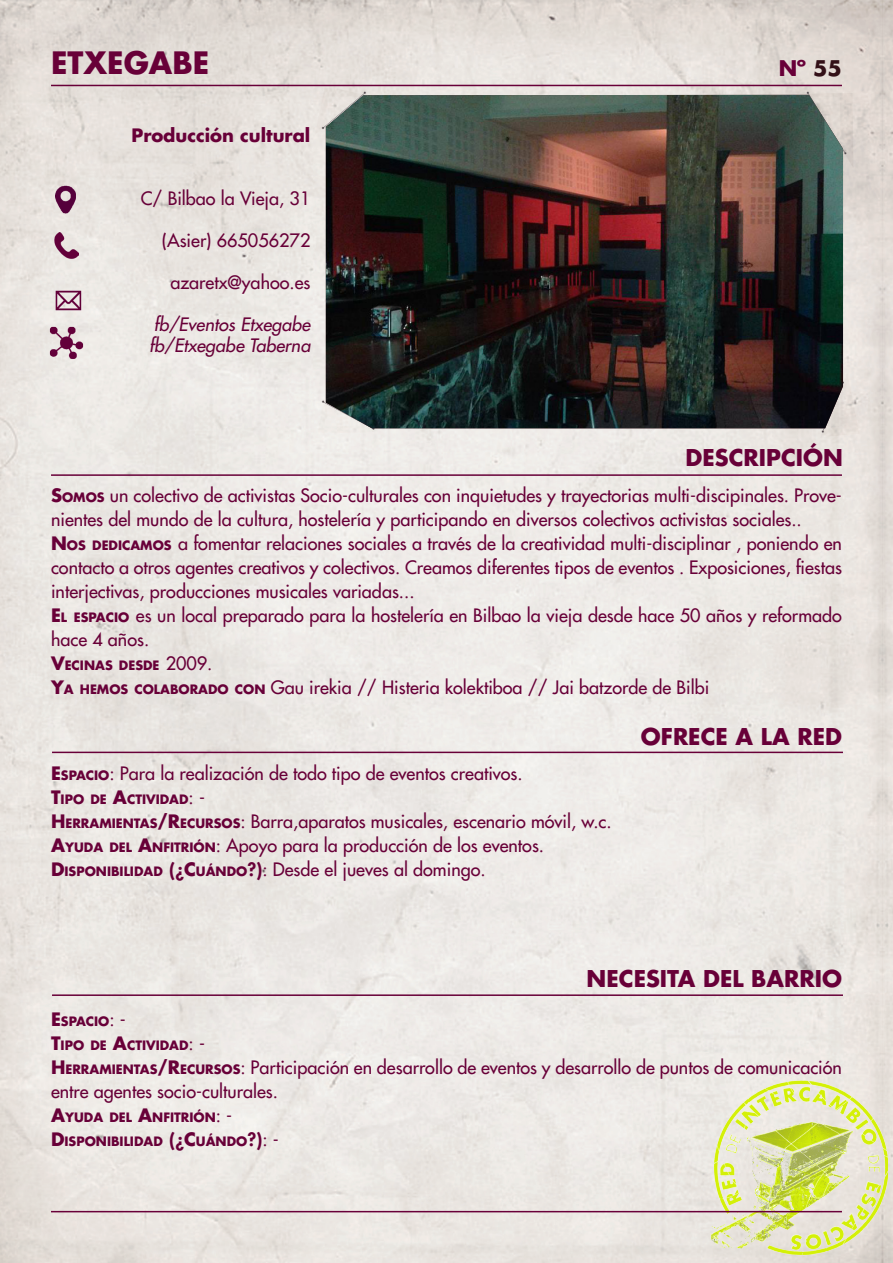
<style>
.page{position:relative;width:893px;height:1263px;background:#fff}
.page>*{position:absolute;margin:0;border:0;box-sizing:border-box;transform-origin:0 0}
.t1{font:700 30px "Futura LT";color:#680038}
.t2{font:700 22.5px "Futura LT";color:#680038}
.t3{font:700 21px "Futura LT";color:#680038}
.t4{font:18px/24px "Futura LT";color:#680038}
.t5{font:italic 18px "Futura LT";color:#680038}
.t6{font:700 18px "Futura LT";color:#680038}
.t7{font:700 12.6px "Futura LT";color:#680038}
.s1{color:#331017}
.s2{font-weight:700}
.s3{font-weight:700;font-size:12.6px}
.s4{font-size:18px}
.s5{font-weight:400;font-size:18px}
.s6{font-weight:800}
.s7{font-weight:800;font-size:18px}
</style>
<div class="page">
<img style="left:0;top:0;width:893px;height:1263px">
<img style="left:326px;top:95px;width:517px;height:333px">
<img style="left:710px;top:1080px;width:178px;height:175px">
<hr style="left:51px;top:85px;width:791px;height:1px;background:#680038">
<hr style="left:51px;top:474px;width:791px;height:2px;background:#680038">
<hr style="left:52px;top:752px;width:791px;height:1px;background:#680038">
<hr style="left:52px;top:994px;width:791px;height:2px;background:#680038">
<hr style="left:51px;top:1211px;width:791px;height:1px;background:#690039">
<img style="left:53px;top:183px;width:28px;height:32px">
<img style="left:49px;top:324px;width:35px;height:36px">
<img style="left:52px;top:232px;width:27px;height:27px">
<img style="left:53px;top:289px;width:32px;height:23px">
<p class="t1" style="left:51px;top:43px;width:160px">ETXEGABE</p>
<p class="t3" style="left:779px;top:54px;width:65px">Nº <span class="s1">55</span></p>
<p class="t6" style="left:132px;top:123px;width:180px">Producción cultural</p>
<p class="t4" style="left:141px;top:186px;width:171px">C/ Bilbao la Vieja, 31</p>
<p class="t4" style="left:162px;top:228px;width:150px">(Asier) 665056272</p>
<p class="t4" style="left:170px;top:270px;width:142px">azaretx@yahoo.es</p>
<p class="t5" style="left:154px;top:313px;width:158px">fb/Eventos Etxegabe</p>
<p class="t5" style="left:149px;top:334px;width:163px">fb/Etxegabe Taberna</p>
<p class="t2" style="left:686px;top:442px;width:159px">DESCRIPCIÓN</p>
<p class="t4" style="left:51px;top:483px;width:792px"><span class="s2">S</span><span class="s3">OMOS</span> un colectivo de activistas Socio-culturales con inquietudes y trayectorias multi-discipinales. Prove&shy;nientes del mundo de la cultura, hostelería y participando en diversos colectivos activistas sociales..</p>
<p class="t4" style="left:51px;top:531px;width:792px;text-align:justify"><span class="s2">N</span> <span class="s3">OS DEDICAMOS</span> a fomentar relaciones sociales a través de la creatividad multi-disciplinar , poniendo en contacto a otros agentes creativos y colectivos. Creamos diferentes tipos de eventos . Exposiciones, fiestas interjectivas, producciones musicales variadas...</p>
<p class="t4" style="left:51px;top:603px;width:792px"><span class="s2">E</span><span class="s3">L ESPACIO</span> es un local preparado para la hostelería en Bilbao la vieja desde hace 50 años y reformado hace 4 años.</p>
<p class="t7" style="left:51px;top:657px;width:163px"><span class="s4">V</span>ECINAS DESDE <span class="s5">2009.</span></p>
<p class="t4" style="left:51px;top:675px;width:660px"><span class="s2">Y</span><span class="s3">A HEMOS COLABORADO CON</span> Gau irekia // Histeria kolektiboa // Jai batzorde de Bilbi</p>
<p class="t4" style="left:51px;top:761px;width:473px"><span class="s2">E</span><span class="s3">SPACIO</span>: Para la realización de todo tipo de eventos creativos.</p>
<p class="t7" style="left:51px;top:791px;width:155px"><span class="s4">T</span>IPO DE <span class="s4">A</span>CTIVIDAD<span class="s5">: -</span></p>
<p class="t4" style="left:51px;top:809px;width:562px"><span class="s2">H</span><span class="s3">ERRAMIENTAS</span><span class="s2">/R</span><span class="s3">ECURSOS</span>: Barra,aparatos musicales, escenario móvil, w.c.</p>
<p class="t4" style="left:51px;top:833px;width:495px"><span class="s2">A</span><span class="s3">YUDA DEL</span> <span class="s2">A</span><span class="s3">NFITRIÓN</span>: Apoyo para la producción de los eventos.</p>
<p class="t4" style="left:51px;top:857px;width:436px"><span class="s2">D</span><span class="s3">ISPONIBILIDAD</span> <span class="s2">(</span><span class="s6">¿</span><span class="s2">C</span><span class="s3">UÁNDO</span><span class="s6">?</span><span class="s2">)</span>: Desde el jueves al domingo.</p>
<p class="t2" style="left:641px;top:722px;width:203px">OFRECE A LA RED</p>
<p class="t2" style="left:587px;top:963px;width:257px">NECESITA DEL BARRIO</p>
<p class="t7" style="left:51px;top:1013px;width:76px"><span class="s4">E</span>SPACIO<span class="s5">: -</span></p>
<p class="t7" style="left:51px;top:1037px;width:155px"><span class="s4">T</span>IPO DE <span class="s4">A</span>CTIVIDAD<span class="s5">: -</span></p>
<p class="t4" style="left:51px;top:1055px;width:792px"><span class="s2">H</span><span class="s3">ERRAMIENTAS</span><span class="s2">/R</span><span class="s3">ECURSOS</span>: Participación en desarrollo de eventos y desarrollo de puntos de comunicación entre agentes socio-culturales.</p>
<p class="t7" style="left:51px;top:1109px;width:183px"><span class="s4">A</span>YUDA DEL <span class="s4">A</span>NFITRIÓN<span class="s5">: -</span></p>
<p class="t7" style="left:51px;top:1133px;width:229px"><span class="s4">D</span>ISPONIBILIDAD <span class="s4">(</span><span class="s7">¿</span><span class="s4">C</span>UÁNDO<span class="s7">?</span><span class="s4">)</span><span class="s5">: -</span></p>
</div>
